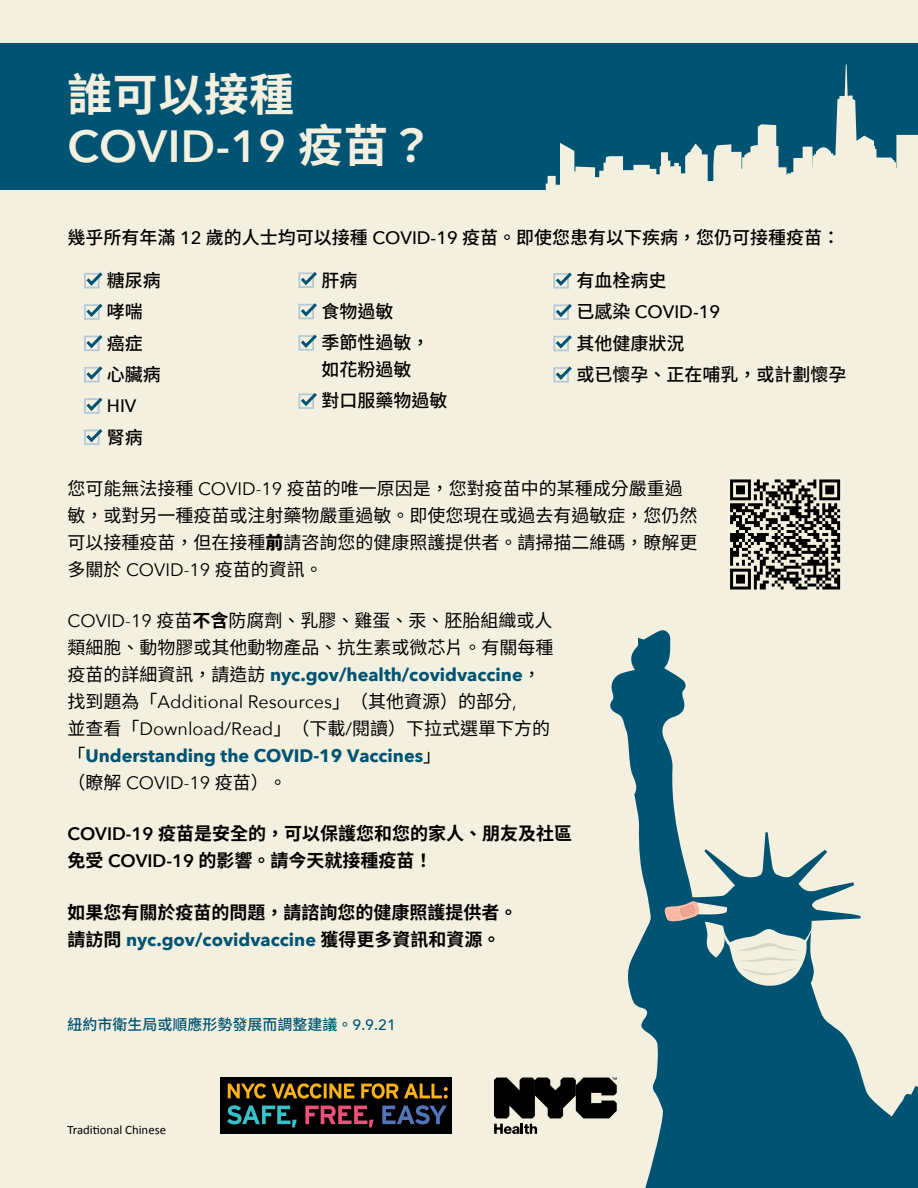
<style>
.page{position:relative;width:918px;height:1188px;background:#f3f0df}
.page>*{position:absolute;margin:0;border:0;box-sizing:border-box;transform-origin:0 0}
.Header_1{font:700 45px/51px "Source Han Sans TW";letter-spacing:.01em;color:#f3f0df}
.First_Bullet{font:18px/27px "Source Han Sans TW";color:#000}
.First_Bullet-2{font:700 18px/27px "Source Han Sans TW";color:#000}
.First_Bullet-3{font:500 18px/27px "Source Han Sans TW";color:#000}
.First_Bullet-4{font:500 18px "Avenir Next";color:#000}
.First_Bullet-5{font:500 15px "Source Han Sans TW";color:#005373}
.t1{font:12.75px "Calibri";color:#000}
.s1{font-family:"Avenir Next";font-weight:600}
.s2{font-family:"Avenir Next"}
.s3{font-weight:800}
.s4{font-weight:700}
.s5{font-family:"Avenir Next";font-weight:700;color:#005373}
.s6{font-family:"Avenir Next";color:#005373}
.s7{font-family:"Source Han Sans TW"}
</style>
<div class="page">
<div style="left:0;top:44px;width:918px;height:146px;background:#005373"></div>
<svg style="left:546px;top:65px;width:372px;height:125px"></svg>
<svg style="left:494px;top:1078px;width:116px;height:40px"></svg>
<svg style="left:494px;top:1124px;width:43px;height:10px"></svg>
<div style="left:221px;top:1077px;width:231px;height:56px;background:#000"></div>
<svg style="left:228px;top:1083px;width:220px;height:16px"></svg>
<svg style="left:382px;top:1105px;width:65px;height:19px"></svg>
<svg style="left:305px;top:1106px;width:69px;height:21px"></svg>
<svg style="left:227px;top:1105px;width:70px;height:22px"></svg>
<svg style="left:84px;top:272px;width:19px;height:16px"></svg>
<div style="left:84px;top:304px;width:16px;height:16px;border:2px solid #b5cad8"></div>
<svg style="left:84px;top:303px;width:19px;height:16px"></svg>
<svg style="left:84px;top:335px;width:19px;height:16px"></svg>
<svg style="left:84px;top:366px;width:19px;height:16px"></svg>
<div style="left:84px;top:398px;width:16px;height:16px;border:2px solid #b5cad8"></div>
<svg style="left:84px;top:397px;width:19px;height:16px"></svg>
<svg style="left:84px;top:429px;width:19px;height:16px"></svg>
<div style="left:299px;top:272px;width:15px;height:16px;border:2px solid #b5cad8"></div>
<svg style="left:298px;top:272px;width:19px;height:15px"></svg>
<svg style="left:298px;top:303px;width:19px;height:16px"></svg>
<div style="left:299px;top:335px;width:15px;height:16px;border:2px solid #b5cad8"></div>
<svg style="left:298px;top:334px;width:19px;height:16px"></svg>
<div style="left:299px;top:393px;width:15px;height:16px;border:2px solid #b5cad8"></div>
<svg style="left:298px;top:393px;width:19px;height:15px"></svg>
<div style="left:553px;top:273px;width:16px;height:16px;border:2px solid #b5cad8"></div>
<svg style="left:553px;top:272px;width:19px;height:16px"></svg>
<div style="left:553px;top:304px;width:16px;height:16px;border:2px solid #b5cad8"></div>
<svg style="left:553px;top:304px;width:19px;height:15px"></svg>
<svg style="left:553px;top:335px;width:19px;height:16px"></svg>
<div style="left:553px;top:367px;width:16px;height:16px;border:2px solid #b5cad8"></div>
<svg style="left:553px;top:366px;width:19px;height:16px"></svg>
<svg style="left:610px;top:630px;width:308px;height:558px"></svg>
<svg style="left:664px;top:901px;width:36px;height:22px"></svg>
<svg style="left:720px;top:925px;width:94px;height:66px"></svg>
<svg style="left:730px;top:479px;width:110px;height:111px"></svg>
<p class="Header_1" style="left:68px;top:70px;width:368px">誰可以接種<br><span class="s1">COVID-19</span> 疫苗？</p>
<p class="First_Bullet-3" style="left:68px;top:224px;width:774px">幾乎所有年滿 <span class="s2">12</span> 歲的人士均可以接種 <span class="s2">COVID-19</span> 疫苗。即使您患有以下疾病，您仍可接種疫苗：</p>
<p class="First_Bullet-3" style="left:107px;top:267px;width:55px">糖尿病</p>
<p class="First_Bullet-3" style="left:107px;top:299px;width:37px">哮喘</p>
<p class="First_Bullet-3" style="left:107px;top:330px;width:37px">癌症</p>
<p class="First_Bullet-3" style="left:107px;top:361px;width:55px">心臟病</p>
<p class="First_Bullet-4" style="left:107px;top:391px;width:31px">HIV</p>
<p class="First_Bullet-3" style="left:107px;top:424px;width:37px">腎病</p>
<p class="First_Bullet" style="left:68px;top:475px;width:631px">您可能無法接種 <span class="s2">COVID-19</span> 疫苗的唯一原因是，您對疫苗中的某種成分嚴重過敏，或對另一種疫苗或注射藥物嚴重過敏。即使您現在或過去有過敏症，您仍然可以接種疫苗，但在接種<span class="s3">前</span>請咨詢您的健康照護提供者。請掃描二維碼，瞭解更多關於 <span class="s2">COVID-19</span> 疫苗的資訊。</p>
<p class="First_Bullet" style="left:68px;top:607px;width:487px"><span class="s2">COVID-19</span> 疫苗<span class="s4">不含</span>防腐劑、乳膠、雞蛋、汞、胚胎組織或人類細胞、動物膠或其他動物產品、抗生素或微芯片。有關每種疫苗的詳細資訊，請造訪 <span class="s5">nyc.gov/health/covidvaccine</span>，找到題為「<span class="s2">Additional Resources</span>」（其他資源）的部分<span class="s2">,<br></span>並查看「<span class="s2">Download/Read</span>」（下載<span class="s2">/</span>閱讀）下拉式選單下方的「<span class="s5">Understanding the COVID-19 Vaccines</span>」<br>（瞭解 <span class="s2">COVID-19</span> 疫苗）。</p>
<p class="First_Bullet-2" style="left:68px;top:821px;width:506px"><span class="s1">COVID-19</span> 疫苗是安全的，可以保護您和您的家人、朋友及社區免受 <span class="s1">COVID-19</span> 的影響。請今天就接種疫苗！</p>
<p class="First_Bullet-2" style="left:68px;top:899px;width:451px">如果您有關於疫苗的問題，請諮詢您的健康照護提供者。請訪問 <span class="s6">nyc.gov/covidvaccine</span> 獲得更多資訊和資源。</p>
<p class="First_Bullet-3" style="left:321px;top:267px;width:37px">肝病</p>
<p class="First_Bullet-3" style="left:321px;top:298px;width:73px">食物過敏</p>
<p class="First_Bullet-3" style="left:321px;top:329px;width:109px">季節性過敏，如花粉過敏</p>
<p class="First_Bullet-3" style="left:321px;top:388px;width:127px">對口服藥物過敏</p>
<p class="First_Bullet-3" style="left:576px;top:267px;width:91px">有血栓病史</p>
<p class="First_Bullet-4" style="left:576px;top:297px;width:145px"><span class="s7">已感染</span> COVID-19</p>
<p class="First_Bullet-3" style="left:576px;top:330px;width:109px">其他健康狀況</p>
<p class="First_Bullet-3" style="left:576px;top:361px;width:271px">或已懷孕、正在哺乳，或計劃懷孕</p>
<p class="First_Bullet-5" style="left:68px;top:1016px;width:330px">紐約市衛生局或順應形勢發展而調整建議。<span class="s2">9.9.21</span></p>
<p class="t1" style="left:68px;top:1121px;width:100px">Traditional Chinese</p>
</div>
